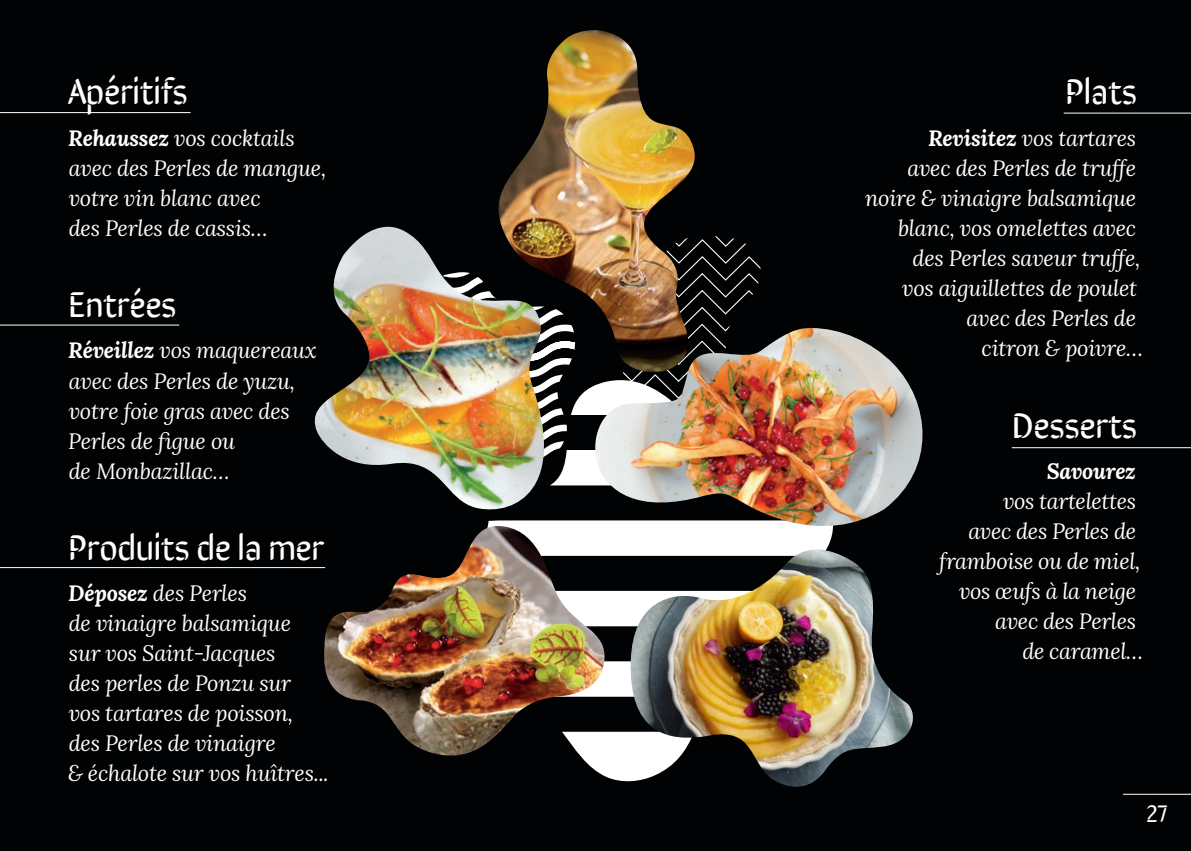
<style>
.page{position:relative;width:1191px;height:851px;background:#fff}
.page>*{position:absolute;margin:0;border:0;box-sizing:border-box;transform-origin:0 0}
.t1{font:36px "Sirin Stencil";letter-spacing:-.01em;color:#fff}
.t2{font:24px "Sirin Stencil";color:#fff}
.t3{font:italic 22px/30px "Lora";letter-spacing:-.01em;color:#fff}
.t4{font:italic 700 22px "Lora";letter-spacing:-.015em;color:#fff}
.s1{font-weight:700}
</style>
<div class="page">
<div style="left:0;top:0;width:1191px;height:850px;background:#010203"></div>
<svg style="left:606px;top:590px;width:23px;height:36px"></svg>
<svg style="left:606px;top:661px;width:23px;height:35px"></svg>
<svg style="left:567px;top:236px;width:194px;height:249px"></svg>
<svg style="left:581px;top:731px;width:48px;height:51px"></svg>
<svg style="left:487px;top:520px;width:341px;height:35px"></svg>
<img style="left:322px;top:526px;width:284px;height:231px">
<img style="left:314px;top:227px;width:253px;height:283px">
<img style="left:481px;top:30px;width:226px;height:348px">
<img style="left:572px;top:328px;width:351px;height:218px">
<img style="left:629px;top:549px;width:284px;height:238px">
<hr style="left:0;top:112px;width:190px;height:1px;background:#fff">
<hr style="left:0;top:325px;width:179px;height:1px;background:#fff">
<hr style="left:0;top:567px;width:325px;height:1px;background:#fff">
<hr style="left:1011px;top:447px;width:180px;height:1px;background:#fff">
<hr style="left:1063px;top:113px;width:128px;height:1px;background:#fff">
<hr style="left:1123px;top:793px;width:68px;height:1px;background:#fff">
<p class="t1" style="left:68px;top:63px;width:121px">Apéritifs</p>
<p class="t3" style="left:68px;top:123px;width:259px"><span class="s1">Rehaussez</span> vos cocktails avec des Perles de mangue, votre vin blanc avec<br>des Perles de cassis…</p>
<p class="t1" style="left:69px;top:275px;width:110px">Entrées</p>
<p class="t3" style="left:68px;top:335px;width:250px"><span class="s1">Réveillez</span> vos maquereaux avec des Perles de yuzu, votre foie gras avec des<br>Perles de figue ou<br>de Monbazillac…</p>
<p class="t1" style="left:69px;top:518px;width:257px">Produits de la mer</p>
<p class="t3" style="left:68px;top:577px;width:262px"><span class="s1">Déposez</span> des Perles<br>de vinaigre balsamique<br>sur vos Saint-Jacques<br>des perles de Ponzu sur<br>vos tartares de poisson, des Perles de vinaigre<br>&amp; échalote sur vos huîtres...</p>
<p class="t1" style="left:1065px;top:63px;width:73px">Plats</p>
<p class="t3" style="left:928px;top:123px;width:209px"><span class="s1">Revisitez</span> vos tartares</p>
<p class="t3" style="left:907px;top:153px;width:230px">avec des Perles de truffe</p>
<p class="t3" style="left:865px;top:183px;width:272px">noire &amp; vinaigre balsamique</p>
<p class="t3" style="left:898px;top:213px;width:240px">blanc, vos omelettes avec</p>
<p class="t3" style="left:912px;top:243px;width:229px">des Perles saveur truffe,</p>
<p class="t3" style="left:902px;top:273px;width:236px">vos aiguillettes de poulet</p>
<p class="t3" style="left:966px;top:303px;width:171px">avec des Perles de</p>
<p class="t3" style="left:981px;top:333px;width:163px">citron &amp; poivre…</p>
<p class="t1" style="left:1012px;top:396px;width:126px">Desserts</p>
<p class="t4" style="left:1046px;top:455px;width:91px">Savourez</p>
<p class="t3" style="left:1003px;top:486px;width:135px">vos tartelettes</p>
<p class="t3" style="left:968px;top:516px;width:169px">avec des Perles de</p>
<p class="t3" style="left:939px;top:546px;width:203px">framboise ou de miel,</p>
<p class="t3" style="left:959px;top:576px;width:178px">vos œufs à la neige</p>
<p class="t3" style="left:995px;top:606px;width:142px">avec des Perles</p>
<p class="t3" style="left:1022px;top:636px;width:122px">de caramel…</p>
<p class="t2" style="left:1146px;top:794px;width:23px">27</p>
</div>
